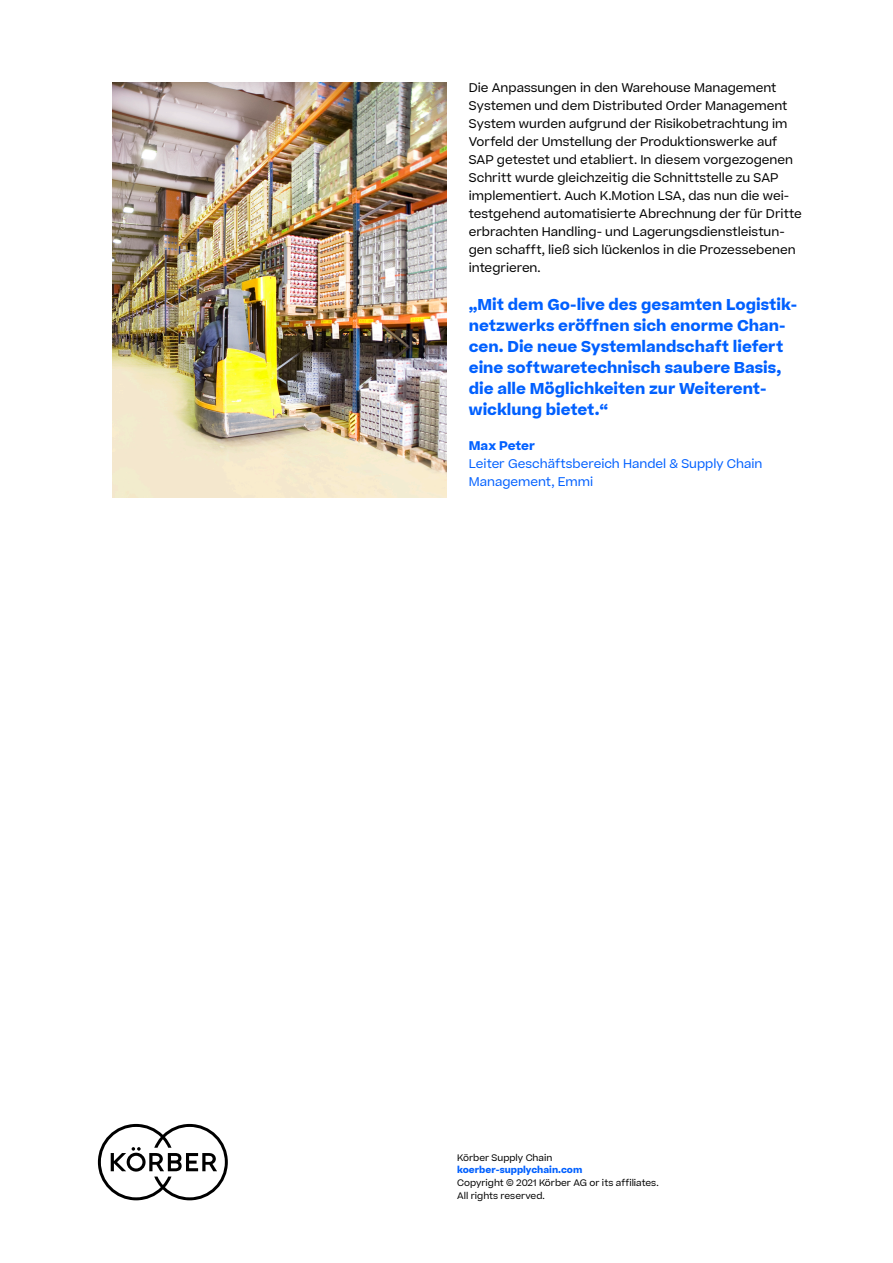
<style>
.page{position:relative;width:893px;height:1263px;background:#fff}
.page>*{position:absolute;margin:0;border:0;box-sizing:border-box;transform-origin:0 0}
.t1{font:700 15px/21px "Koerber";color:#0060ff}
.t2{font:12px/18px "Koerber";color:#000}
.t3{font:12px/18px "Koerber";color:#0060ff}
.t4{font:700 12px "Koerber";color:#0060ff}
.Address{font:9px/12.8px "Koerber";color:#000}
.Address-2{font:700 9px "Koerber";color:#0060ff}
</style>
<div class="page">
<img style="left:113px;top:83px;width:333px;height:415px">
<svg style="left:98px;top:1124px;width:130px;height:76px"></svg>
<p class="t2" style="left:469px;top:78px;width:335px">Die Anpassungen in den Warehouse Management Systemen und dem Distributed Order Management System wurden aufgrund der Risikobetrachtung im Vorfeld der Umstellung der Produktionswerke auf SAP getestet und etabliert. In diesem vorgezogenen Schritt wurde gleichzeitig die Schnittstelle zu SAP implementiert. Auch K.Motion LSA, das nun die wei&shy;testgehend automatisierte Abrechnung der für Dritte erbrachten Handling- und Lagerungsdienstleistun&shy;gen schafft, ließ sich lückenlos in die Prozessebenen integrieren.</p>
<p class="t1" style="left:469px;top:294px;width:330px">„Mit dem Go-live des gesamten Logistik&shy;netzwerks eröffnen sich enorme Chan&shy;cen. Die neue Systemlandschaft liefert eine softwaretechnisch saubere Basis, die alle Möglichkeiten zur Weiterent&shy;wicklung bietet.“</p>
<p class="t4" style="left:469px;top:437px;width:68px">Max Peter</p>
<p class="t3" style="left:469px;top:454px;width:295px">Leiter Geschäftsbereich Handel &amp; Supply Chain<br>Management, Emmi</p>
<p class="Address" style="left:457px;top:1151px;width:97px">Körber Supply Chain</p>
<p class="Address-2" style="left:457px;top:1164px;width:127px">koerber-supplychain.com</p>
<p class="Address" style="left:457px;top:1176px;width:203px">Copyright © 2021 Körber AG or its affiliates.<br>All rights reserved.</p>
</div>
